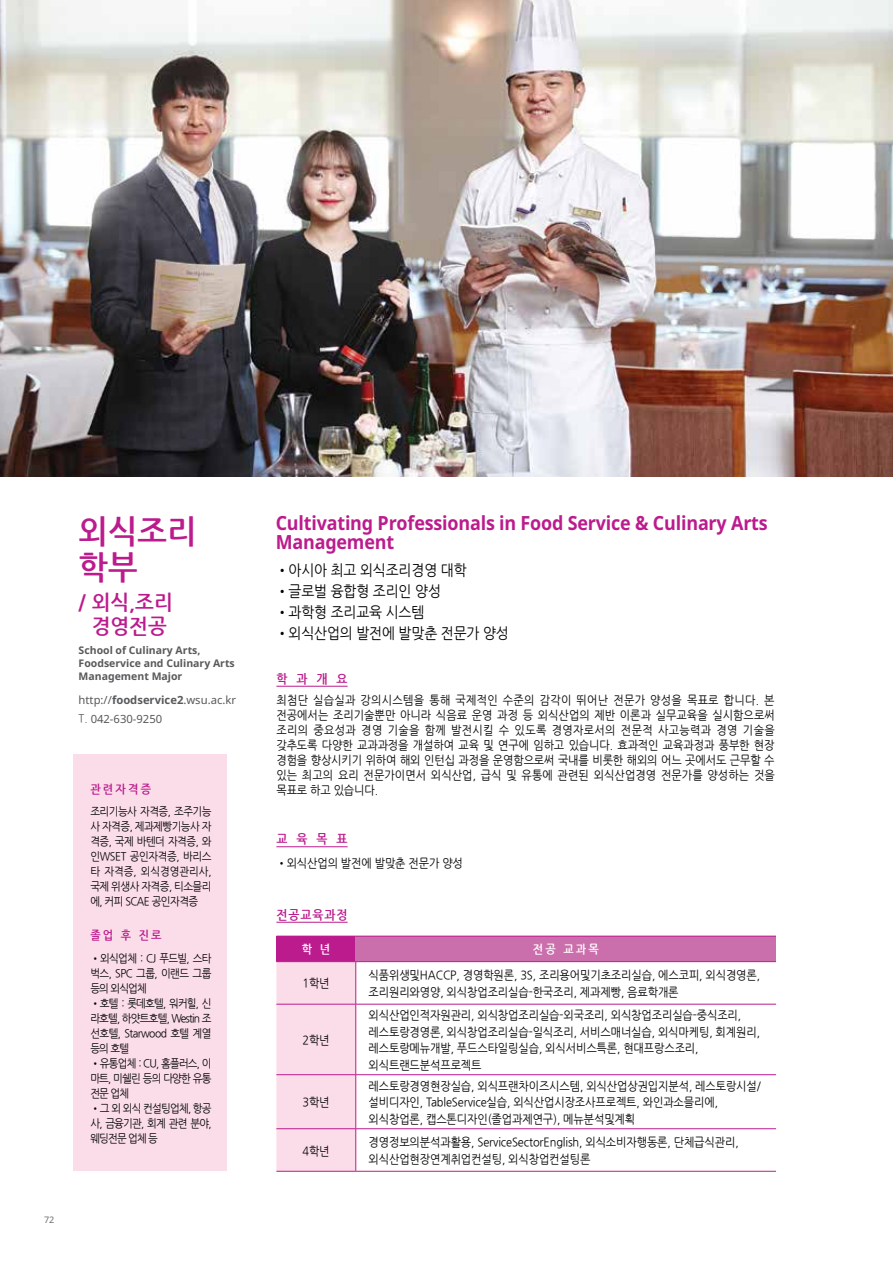
<style>
.page{position:relative;width:893px;height:1263px;background:#fff}
.page>*{position:absolute;margin:0;border:0;box-sizing:border-box;transform-origin:0 0}
.t1{font:700 33px/36px "Nanum Gothic";color:#bb1b8d;scale:.95 1}
.t2{font:700 21px/24px "Nanum Gothic";color:#bb1b8d;text-align:center;scale:.95 1}
.t3{font:700 19.5px/19.5px "Noto Sans UI";letter-spacing:-.01em;color:#bb1b8d;scale:.92 1}
.t4{font:15px "Nanum Gothic";letter-spacing:-.01em;color:#000;scale:.92 1}
.t5{font:700 12.75px "Nanum Gothic";letter-spacing:.77em;color:#bb1b8d;scale:.92 1}
.t6{font:12px/16.5px "Nanum Gothic";letter-spacing:-.01em;color:#000;scale:.92 1}
.t7{font:700 12px "Nanum Gothic";letter-spacing:.2em;color:#bb1b8d;scale:.92 1}
.t8{font:700 12px "Nanum Gothic";color:#fff;scale:.92 1}
.t9{font:11.25px/15px "Nanum Gothic";letter-spacing:-.065em;color:#000;text-align:justify;scale:.92 1}
.t10{font:11.25px/18.8px "Noto Sans";color:#58595b}
.t11{font:700 10.5px/12.6px "Noto Sans";color:#58595b}
.t12{font:9px "Noto Sans";color:#6d6e71}
.s1{font-weight:700}
.s2{font-family:"Nanum Gothic"}
</style>
<div class="page">
<hr style="left:276px;top:686px;width:72px;height:1px;background:#bb1b8d">
<hr style="left:276px;top:846px;width:72px;height:1px;background:#bb1b8d">
<hr style="left:276px;top:922px;width:72px;height:1px;background:#bb1b8d">
<div style="left:276px;top:936px;width:80px;height:26px;background:#bb1b8d"></div>
<div style="left:356px;top:936px;width:420px;height:26px;background:#cb6eac"></div>
<div style="left:276px;top:962px;width:79px;height:209px;background:#fbddea"></div>
<svg style="left:356px;top:962px;width:420px;height:209px"></svg>
<hr style="left:356px;top:936px;width:420px;height:1px;background:#bb1b8d">
<hr style="left:276px;top:1004px;width:80px;height:1px;background:#bb1b8d">
<hr style="left:276px;top:1074px;width:80px;height:1px;background:#bb1b8d">
<hr style="left:355px;top:962px;width:1px;height:42px;background:#bb1b8d">
<hr style="left:355px;top:1004px;width:1px;height:70px;background:#bb1b8d">
<hr style="left:355px;top:1075px;width:1px;height:53px;background:#bb1b8d">
<hr style="left:356px;top:961px;width:420px;height:1px;background:#bb1b8d">
<hr style="left:356px;top:1004px;width:420px;height:1px;background:#bb1b8d">
<hr style="left:356px;top:1074px;width:420px;height:1px;background:#bb1b8d">
<hr style="left:276px;top:1128px;width:80px;height:1px;background:#bb1b8d">
<hr style="left:276px;top:1171px;width:80px;height:1px;background:#bb1b8d">
<hr style="left:355px;top:1129px;width:1px;height:42px;background:#bb1b8d">
<hr style="left:356px;top:1128px;width:420px;height:1px;background:#bb1b8d">
<hr style="left:356px;top:1171px;width:420px;height:1px;background:#bb1b8d">
<div style="left:74px;top:754px;width:153px;height:416px;background:#fbddea"></div>
<img style="left:0;top:0;width:893px;height:476px">
<h1 class="t1" style="left:79px;top:514px;width:126px">외식조리 학부</h1>
<h2 class="t2" style="left:79px;top:591px;width:101px">/ 외식,조리 경영전공</h2>
<p class="t11" style="left:79px;top:644px;width:158px">School of Culinary Arts,<br>Foodservice and Culinary Arts<br>Management Major</p>
<p class="t10" style="left:79px;top:690px;width:159px">http://<span class="s1">foodservice2</span>.wsu.ac.kr<br><span class="s2">T.</span> 042-630-9250</p>
<p class="t7" style="left:90px;top:783px;width:68px">관련자격증</p>
<p class="t9" style="left:90px;top:804px;width:133px">조리기능사 자격증, 조주기능 사 자격증, 제과제빵기능사 자 격증, 국제 바텐더 자격증, 와 인WSET 공인자격증, 바리스 타 자격증, 외식경영관리사, 국제 위생사 자격증, 티소믈리 에, 커피 SCAE 공인자격증</p>
<p class="t7" style="left:90px;top:930px;width:79px">졸업 후 진로</p>
<p class="t9" style="left:90px;top:951px;width:133px">•외식업체 : CJ 푸드빌, 스타 벅스, SPC 그룹, 이랜드 그룹 등의 외식업체</p>
<p class="t9" style="left:90px;top:996px;width:133px">•호텔 : 롯데호텔, 워커힐, 신 라호텔, 하얏트호텔, Westin 조 선호텔, Starwood 호텔 계열 등의 호텔</p>
<p class="t9" style="left:90px;top:1056px;width:133px">•유통업체 : CU, 홈플러스, 이 마트, 미쉘린 등의 다양한 유통 전문 업체</p>
<p class="t9" style="left:90px;top:1101px;width:133px">•그 외 외식 컨설팅업체, 항공 사, 금융기관, 회계 관련 분야, 웨딩전문 업체 등</p>
<p class="t12" style="left:44px;top:1213px;width:12px">72</p>
<h3 class="t3" style="left:276px;top:512px;width:536px">Cultivating Professionals in Food Service &amp; Culinary Arts<br>Management</h3>
<p class="t4" style="left:276px;top:563px;width:209px">•아시아 최고 외식조리경영 대학</p>
<p class="t4" style="left:276px;top:584px;width:181px">•글로벌 융합형 조리인 양성</p>
<p class="t4" style="left:276px;top:605px;width:163px">•과학형 조리교육 시스템</p>
<p class="t4" style="left:276px;top:626px;width:255px">•외식산업의 발전에 발맞춘 전문가 양성</p>
<p class="t5" style="left:276px;top:673px;width:79px">학과개요</p>
<p class="t6" style="left:276px;top:693px;width:543px;line-height:15px;text-align:justify">최첨단 실습실과 강의시스템을 통해 국제적인 수준의 감각이 뛰어난 전문가 양성을 목표로 합니다. 본 전공에서는 조리기술뿐만 아니라 식음료 운영 과정 등 외식산업의 제반 이론과 실무교육을 실시함으로써 조리의 중요성과 경영 기술을 함께 발전시킬 수 있도록 경영자로서의 전문적 사고능력과 경영 기술을 갖추도록 다양한 교과과정을 개설하여 교육 및 연구에 임하고 있습니다. 효과적인 교육과정과 풍부한 현장 경험을 향상시키기 위하여 해외 인턴십 과정을 운영함으로써 국내를 비롯한 해외의 어느 곳에서도 근무할 수 있는 최고의 요리 전문가이면서 외식산업, 급식 및 유통에 관련된 외식산업경영 전문가를 양성하는 것을 목표로 하고 있습니다.</p>
<p class="t5" style="left:276px;top:833px;width:79px">교육목표</p>
<p class="t6" style="left:276px;top:855px;width:204px">•외식산업의 발전에 발맞춘 전문가 양성</p>
<p class="t5" style="left:276px;top:908px;width:79px">전공교육과정</p>
<p class="t8" style="left:302px;top:944px;width:32px">학 년</p>
<p class="t8" style="left:533px;top:944px;width:73px">전공 교과목</p>
<p class="t6" style="left:302px;top:975px;width:31px">1학년</p>
<p class="t6" style="left:369px;top:967px;width:427px">식품위생및HACCP, 경영학원론, 3S, 조리용어및기초조리실습, 에스코피, 외식경영론, 조리원리와영양, 외식창업조리실습-한국조리, 제과제빵, 음료학개론</p>
<p class="t6" style="left:302px;top:1032px;width:31px">2학년</p>
<p class="t6" style="left:369px;top:1007px;width:427px">외식산업인적자원관리, 외식창업조리실습-외국조리, 외식창업조리실습-중식조리, 레스토랑경영론, 외식창업조리실습-일식조리, 서비스매너실습, 외식마케팅, 회계원리, 레스토랑메뉴개발, 푸드스타일링실습, 외식서비스특론, 현대프랑스조리, 외식트랜드분석프로젝트</p>
<p class="t6" style="left:302px;top:1094px;width:31px">3학년</p>
<p class="t6" style="left:369px;top:1078px;width:428px">레스토랑경영현장실습, 외식프랜차이즈시스템, 외식산업상권입지분석, 레스토랑시설/ 설비디자인, TableService실습, 외식산업시장조사프로젝트, 와인과소믈리에, 외식창업론, 캡스톤디자인(졸업과제연구), 메뉴분석및계획</p>
<p class="t6" style="left:302px;top:1143px;width:31px">4학년</p>
<p class="t6" style="left:369px;top:1134px;width:404px">경영정보의분석과활용, ServiceSectorEnglish, 외식소비자행동론, 단체급식관리, 외식산업현장연계취업컨설팅, 외식창업컨설팅론</p>
</div>
